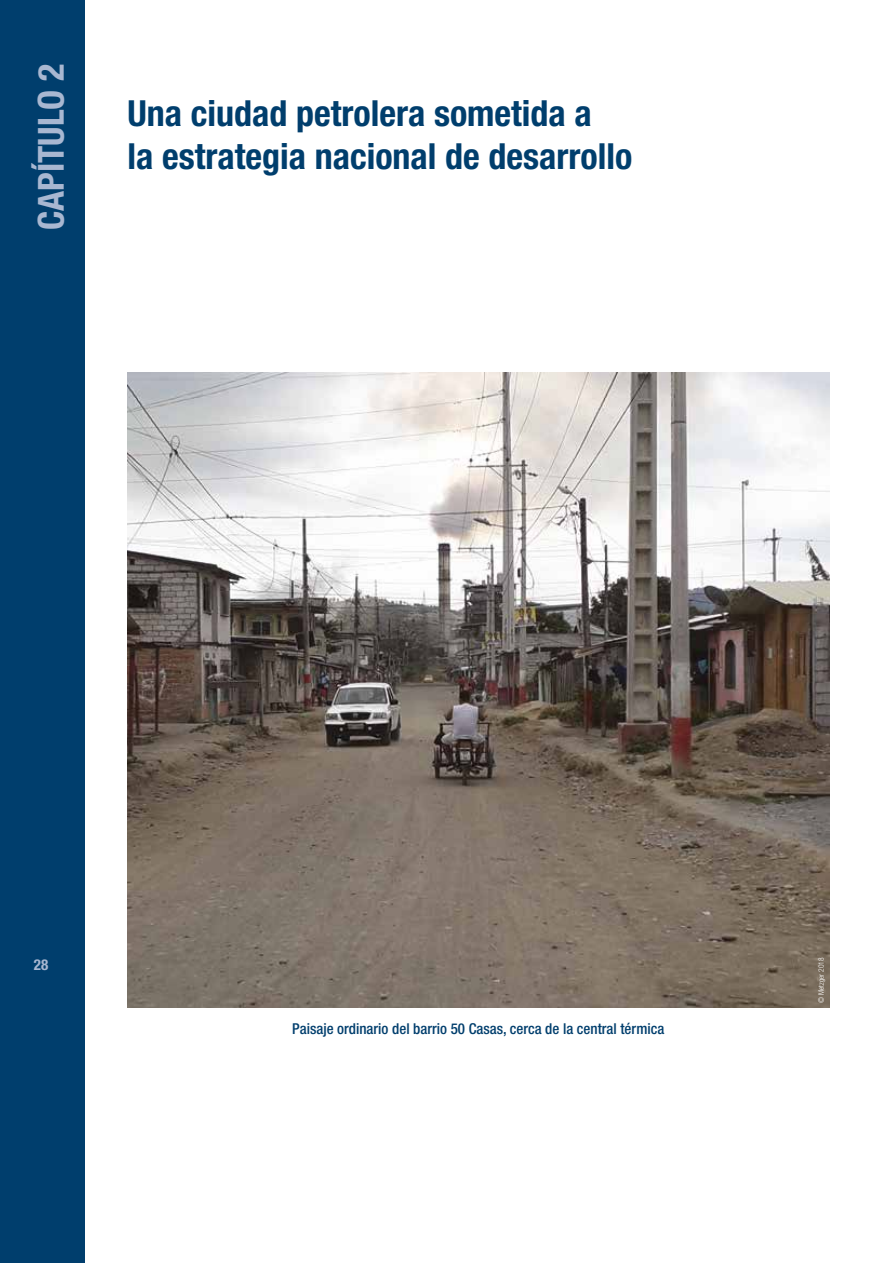
<style>
.page{position:relative;width:893px;height:1263px;background:#fff}
.page>*{position:absolute;margin:0;border:0;box-sizing:border-box;transform-origin:0 0}
.t1{font:700 condensed 36px/43.2px "Helvetica Neue LT Std";color:#003e6d}
.t2{font:700 condensed 36px "Helvetica Neue LT Std";color:#a8b7d1}
.t3{font:500 condensed 15px "Helvetica Neue LT Std";color:#003e6d}
.t4{font:700 condensed 15px "Helvetica Neue LT Std";color:#a8b7d1}
.t5{font:300 condensed 7.5px "Helvetica Neue LT Std";color:#fff}
</style>
<div class="page">
<div style="left:0;top:0;width:84px;height:1263px;background:#003e6d"></div>
<img style="left:128px;top:372px;width:701px;height:636px">
<p class="t2" style="left:29px;top:230px;width:167px;rotate:-90deg">CAPÍTULO 2</p>
<p class="t1" style="left:128px;top:91px;width:506px">Una ciudad petrolera sometida a<br>la estrategia nacional de desarrollo</p>
<p class="t4" style="left:34px;top:955px;width:16px">28</p>
<p class="t3" style="left:292px;top:1019px;width:374px">Paisaje ordinario del barrio 50 Casas, cerca de la central térmica</p>
<p class="t5" style="left:817px;top:1003px;width:47px;rotate:-90deg">© Metzger 2018</p>
</div>
